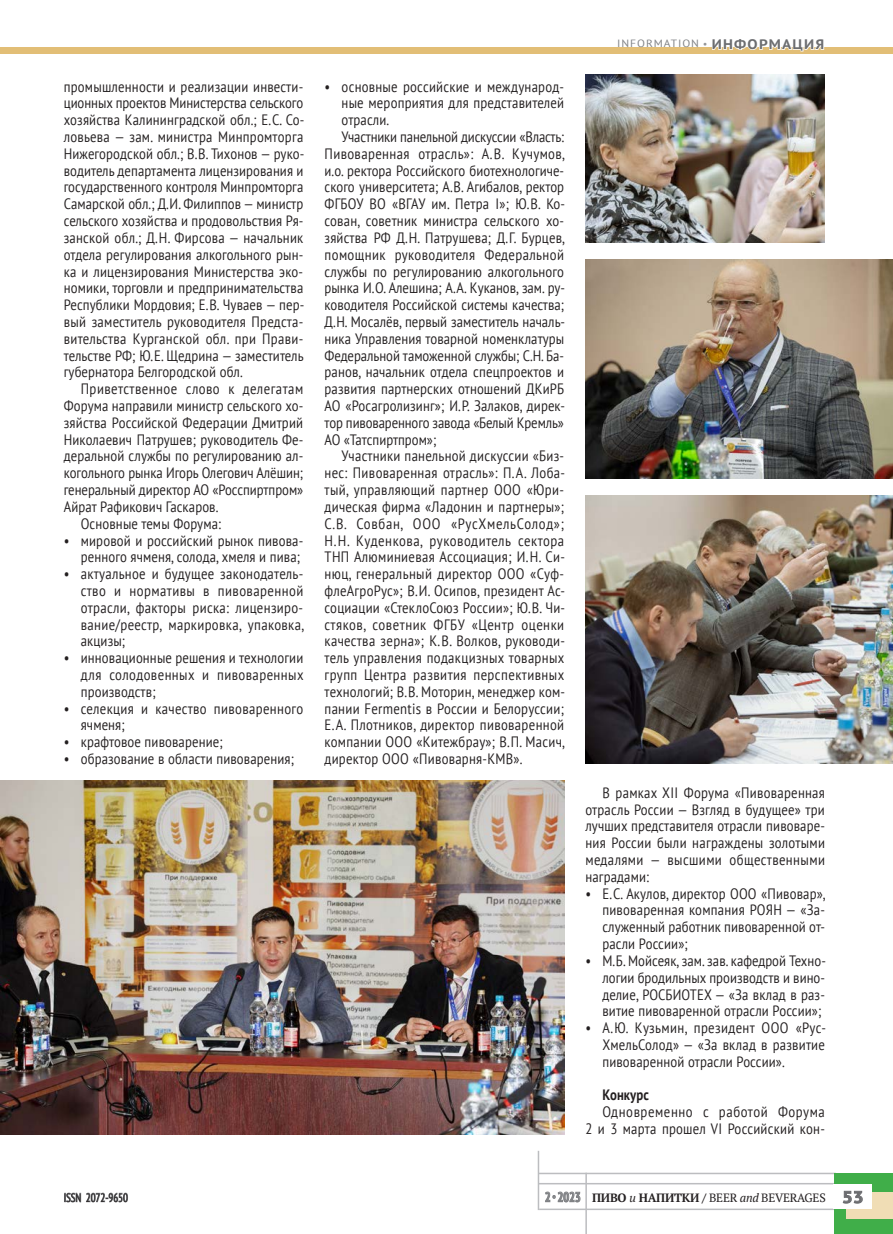
<style>
.page{position:relative;width:893px;height:1234px;background:#fff}
.page>*{position:absolute;margin:0;border:0;box-sizing:border-box;transform-origin:0 0}
.t1{font:15px/16.8px "PT Sans";letter-spacing:.01em;color:#231f20;text-align:justify;scale:.85 1}
.t2{font:15px/16.8px "PT Sans";letter-spacing:.03em;color:#231f20;scale:.85 1}
.t3{font:15px "PT Sans";letter-spacing:-.01em;color:#231f20;scale:.85 1}
.t4{font:15px "PT Sans";letter-spacing:.04em;color:#231f20;scale:.85 1}
.t5{font:15px "PT Sans";letter-spacing:.035em;color:#231f20;scale:.85 1}
.t6{font:15px "PT Sans";letter-spacing:.055em;color:#231f20;scale:.85 1}
.t7{font:700 15px "PT Sans";letter-spacing:.01em;color:#231f20;scale:.85 1}
.t8{font:12px "PT Serif";letter-spacing:-.02em;color:#231f20}
.t9{font:condensed 12px "PT Sans";color:#231f20;scale:.9 1}
.t10{font:10.5px "PT Sans";letter-spacing:.08em;color:#808285;scale:1.1 1}
.s1{font-weight:700;font-size:9px;color:#939598}
.s2{font-weight:700;font-size:13.8px;color:#6c6d70}
.s3{font-family:"PT Sans";font-weight:700;font-stretch:condensed;font-size:13.5px;color:#808285}
.s4{font-family:"PT Sans";font-stretch:condensed;font-size:10.5px;color:#808285}
.s5{font-weight:700}
.s6{font-style:italic}
.s7{font-family:"PT Sans";font-weight:700;font-size:16.5px;color:#6c6d70}
</style>
<div class="page">
<div style="left:0;top:47px;width:893px;height:7px;background:#e2be76"></div>
<hr style="left:538px;top:1182px;width:298px;height:2px;background:#bcbdc0">
<hr style="left:538px;top:1172px;width:298px;height:1px;background:#bcbdc0">
<hr style="left:539px;top:1208px;width:297px;height:1px;background:#bcbdc0">
<div style="left:834px;top:1172px;width:59px;height:61px;background:#40ae49"></div>
<div style="left:846px;top:1191px;width:47px;height:26px;background:#f0ddb5"></div>
<svg style="left:65px;top:1192px;width:63px;height:10px"></svg>
<svg style="left:545px;top:1191px;width:36px;height:11px"></svg>
<hr style="left:538px;top:1150px;width:1px;height:59px;background:#bcbdc0">
<hr style="left:585px;top:1172px;width:2px;height:61px;background:#bcbdc0">
<div style="left:834px;top:1184px;width:38px;height:24px;background:#fff"></div>
<svg style="left:842px;top:1190px;width:21px;height:13px"></svg>
<svg style="left:712px;top:47px;width:113px;height:5px"></svg>
<img style="left:0;top:780px;width:564px;height:353px">
<img style="left:585px;top:260px;width:308px;height:218px">
<img style="left:585px;top:75px;width:240px;height:168px">
<img style="left:585px;top:495px;width:308px;height:268px">
<p class="t1" style="left:64px;top:78px;width:285px">промышленности и реализации инвести&shy;ционных проектов Министерства сельского хозяйства Калининградской обл.; Е.С. Со&shy;ловьева — зам. министра Минпромторга Нижегородской обл.; В.В. Тихонов — руко&shy;водитель департамента лицензирования и государственного контроля Минпромторга Самарской обл.; Д.И. Филиппов — министр сельского хозяйства и продовольствия Ря&shy;занской обл.; Д.Н. Фирсова — начальник отдела регулирования алкогольного рын&shy;ка и лицензирования Министерства эко&shy;номики, торговли и предпринимательства Республики Мордовия; Е.В. Чуваев — пер&shy;вый заместитель руководителя Предста&shy;вительства Курганской обл. при Прави&shy;тельстве РФ; Ю.Е. Щедрина — заместитель губернатора Белгородской обл.</p>
<p class="t5" style="left:81px;top:379px;width:263px">Приветственное слово к делегатам</p>
<p class="t1" style="left:64px;top:397px;width:283px">Форума направили министр сельского хо-</p>
<p class="t1" style="left:64px;top:414px;width:283px">зяйства Российской Федерации Дмитрий</p>
<p class="t1" style="left:64px;top:430px;width:283px">Николаевич Патрушев; руководитель Фе-</p>
<p class="t1" style="left:64px;top:447px;width:283px">деральной службы по регулированию ал-</p>
<p class="t1" style="left:64px;top:464px;width:283px">когольного рынка Игорь Олегович Алёшин;</p>
<p class="t1" style="left:64px;top:481px;width:283px">генеральный директор АО «Росспиртпром»</p>
<p class="t1" style="left:64px;top:498px;width:184px">Айрат Рафикович Гаскаров.</p>
<p class="t1" style="left:81px;top:514px;width:166px">Основные темы Форума:</p>
<p class="t1" style="left:64px;top:531px;width:283px;text-align:right">• мировой и российский рынок пивова&shy;ренного ячменя, солода, хмеля и пива;</p>
<p class="t1" style="left:81px;top:565px;width:264px;text-indent:-17px">• актуальное и будущее законодатель&shy;ство и нормативы в пивоваренной отрасли, факторы риска: лицензиро&shy;вание/реестр, маркировка, упаковка, акцизы;</p>
<p class="t1" style="left:81px;top:649px;width:264px;text-indent:-17px">• инновационные решения и технологии для солодовенных и пивоваренных производств;</p>
<p class="t2" style="left:81px;top:699px;width:263px;text-indent:-17px">• селекция и качество пивоваренного ячменя;</p>
<p class="t1" style="left:64px;top:733px;width:188px">• крафтовое пивоварение;</p>
<p class="t1" style="left:64px;top:750px;width:272px">• образование в области пивоварения;</p>
<p class="t1" style="left:325px;top:78px;width:283px">• основные российские и международ-</p>
<p class="t1" style="left:342px;top:94px;width:263px">ные мероприятия для представителей</p>
<p class="t1" style="left:342px;top:111px;width:58px">отрасли.</p>
<p class="t3" style="left:342px;top:127px;width:263px">Участники панельной дискуссии «Власть:</p>
<p class="t2" style="left:325px;top:145px;width:284px">Пивоваренная отрасль»: А.В. Кучумов,</p>
<p class="t1" style="left:325px;top:162px;width:283px">и.о. ректора Российского биотехнологиче-</p>
<p class="t1" style="left:325px;top:178px;width:283px">ского университета; А.В. Агибалов, ректор</p>
<p class="t1" style="left:325px;top:195px;width:284px">ФГБОУ ВО «ВГАУ им. Петра I»; Ю.В. Ко-</p>
<p class="t1" style="left:325px;top:212px;width:283px">сован, советник министра сельского хо-</p>
<p class="t1" style="left:325px;top:229px;width:284px">зяйства РФ Д.Н. Патрушева; Д.Г. Бурцев,</p>
<p class="t2" style="left:325px;top:246px;width:283px">помощник руководителя Федеральной</p>
<p class="t1" style="left:325px;top:262px;width:283px">службы по регулированию алкогольного</p>
<p class="t1" style="left:325px;top:279px;width:284px">рынка И.О. Алешина; А.А. Куканов, зам. ру-</p>
<p class="t1" style="left:325px;top:296px;width:283px">ководителя Российской системы качества;</p>
<p class="t1" style="left:325px;top:313px;width:285px">Д.Н. Мосалёв, первый заместитель началь-</p>
<p class="t1" style="left:325px;top:330px;width:283px">ника Управления товарной номенклатуры</p>
<p class="t1" style="left:325px;top:346px;width:283px">Федеральной таможенной службы; С.Н. Ба-</p>
<p class="t1" style="left:325px;top:363px;width:283px">ранов, начальник отдела спецпроектов и</p>
<p class="t1" style="left:325px;top:380px;width:283px">развития партнерских отношений ДКиРБ</p>
<p class="t1" style="left:325px;top:397px;width:284px">АО «Росагролизинг»; И.Р. Залаков, дирек-</p>
<p class="t3" style="left:325px;top:413px;width:283px">тор пивоваренного завода «Белый Кремль»</p>
<p class="t1" style="left:325px;top:430px;width:133px">АО «Татспиртпром»;</p>
<p class="t1" style="left:342px;top:447px;width:263px">Участники панельной дискуссии «Биз-</p>
<p class="t2" style="left:325px;top:464px;width:284px">нес: Пивоваренная отрасль»: П.А. Лоба-</p>
<p class="t2" style="left:325px;top:481px;width:283px">тый, управляющий партнер ООО «Юри-</p>
<p class="t1" style="left:325px;top:498px;width:283px">дическая фирма «Ладонин и партнеры»;</p>
<p class="t6" style="left:325px;top:513px;width:283px">С.В. Совбан, ООО «РусХмельСолод»;</p>
<p class="t4" style="left:325px;top:530px;width:283px">Н.Н. Куденкова, руководитель сектора</p>
<p class="t1" style="left:325px;top:548px;width:284px">ТНП Алюминиевая Ассоциация; И.Н. Си-</p>
<p class="t2" style="left:325px;top:565px;width:283px">нюц, генеральный директор ООО «Суф-</p>
<p class="t1" style="left:325px;top:582px;width:285px">флеАгроРус»; В.И. Осипов, президент Ас-</p>
<p class="t1" style="left:325px;top:598px;width:285px">социации «СтеклоСоюз России»; Ю.В. Чи-</p>
<p class="t4" style="left:325px;top:614px;width:283px">стяков, советник ФГБУ «Центр оценки</p>
<p class="t1" style="left:325px;top:632px;width:284px">качества зерна»; К.В. Волков, руководи-</p>
<p class="t1" style="left:325px;top:649px;width:284px">тель управления подакцизных товарных</p>
<p class="t5" style="left:325px;top:665px;width:284px">групп Центра развития перспективных</p>
<p class="t1" style="left:325px;top:682px;width:285px">технологий; В.В. Моторин, менеджер ком-</p>
<p class="t1" style="left:325px;top:699px;width:283px">пании Fermentis в России и Белоруссии;</p>
<p class="t1" style="left:325px;top:716px;width:283px">Е.А. Плотников, директор пивоваренной</p>
<p class="t1" style="left:325px;top:733px;width:284px">компании ООО «Китежбрау»; В.П. Масич,</p>
<p class="t1" style="left:325px;top:750px;width:234px">директор ООО «Пивоварня-КМВ».</p>
<p class="t10" style="left:617px;top:37px;width:190px">INFORMATION <span class="s1">•</span> <span class="s2">ИНФОРМАЦИЯ</span></p>
<p class="t1" style="left:585px;top:783px;width:283px;text-indent:17px">В рамках XII Форума «Пивоваренная отрасль России — Взгляд в будущее» три лучших представителя отрасли пивоваре&shy;ния России были награждены золотыми медалями — высшими общественными наградами:</p>
<p class="t1" style="left:602px;top:884px;width:264px;text-indent:-17px">• Е.С. Акулов, директор ООО «Пивовар», пивоваренная компания РОЯН — «За&shy;служенный работник пивоваренной от&shy;расли России»;</p>
<p class="t1" style="left:602px;top:951px;width:264px;text-indent:-17px">• М.Б. Мойсеяк, зам. зав. кафедрой Техно&shy;логии бродильных производств и вино&shy;делие, РОСБИОТЕХ — «За вклад в раз&shy;витие пивоваренной отрасли России»;</p>
<p class="t1" style="left:602px;top:1018px;width:263px;text-indent:-17px">• А.Ю. Кузьмин, президент ООО «Рус-ХмельСолод» — «За вклад в развитие пивоваренной отрасли России».</p>
<p class="t7" style="left:602px;top:1084px;width:56px">Конкурс</p>
<p class="t1" style="left:585px;top:1102px;width:283px;text-align:right">Одновременно с работой Форума<br>2 и 3 марта прошел VI Российский кон-</p>
<p class="t9" style="left:64px;top:1189px;width:73px">ISSN 2072-9650</p>
<p class="t8" style="left:545px;top:1189px;width:320px"><span class="s3">2</span> <span class="s4">•</span> <span class="s3">2023</span> <span class="s5">ПИВО</span> <span class="s6">и</span> <span class="s5">НАПИТКИ /</span> BEER <span class="s6">and</span> BEVERAGES <span class="s7">53</span></p>
</div>
